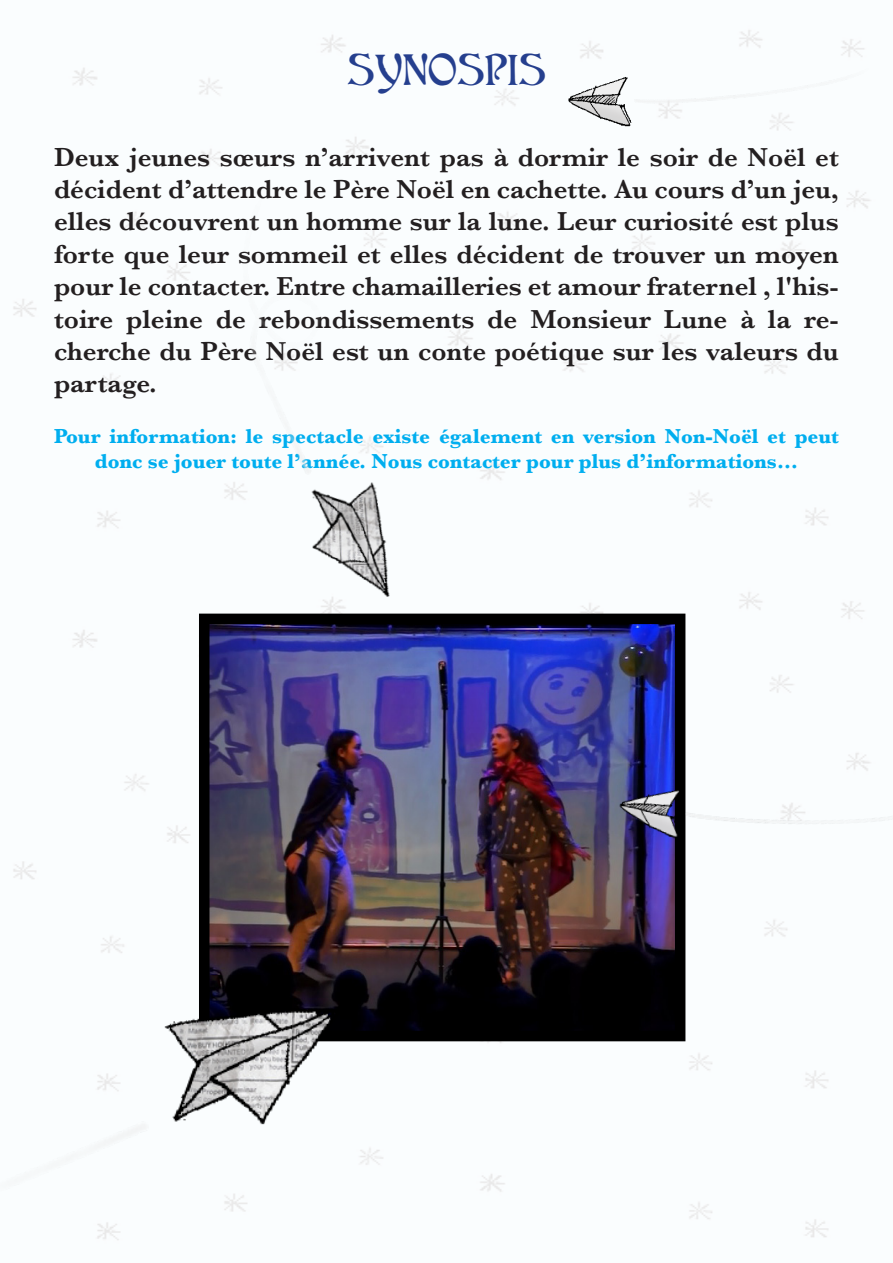
<style>
.page{position:relative;width:893px;height:1263px;background:#fff}
.page>*{position:absolute;margin:0;border:0;box-sizing:border-box;transform-origin:0 0}
.t1{font:42px "CAT Childs";color:#253f8e}
.t2{font:600 27px/32.4px "Baskerville";color:#231f20;text-align:justify}
.t3{font:700 21px/25.2px "Baskerville";color:#00aeef;text-align:center}
</style>
<div class="page">
<div style="left:0;top:562px;width:893px;height:563px;background:#fafdfe"></div>
<img style="left:379px;top:1150px;width:450px;height:88px">
<img style="left:568px;top:47px;width:297px;height:84px">
<img style="left:210px;top:625px;width:464px;height:405px">
<div style="left:199px;top:614px;width:486px;height:427px;border:10px solid #000"></div>
<img style="left:587px;top:749px;width:293px;height:135px">
<img style="left:66px;top:923px;width:313px;height:317px">
<img style="left:13px;top:148px;width:460px;height:523px">
<p class="t1" style="left:347px;top:44px;width:200px">SYNOSPIS</p>
<p class="t2" style="left:54px;top:140px;width:786px">Deux jeunes sœurs n’arrivent pas à dormir le soir de Noël et décident d’attendre le Père Noël en cachette. Au cours d’un jeu, elles découvrent un homme sur la lune. Leur curiosité est plus forte que leur sommeil et elles décident de trouver un moyen pour le contacter. Entre chamailleries et amour fraternel , l'his&shy;toire pleine de rebondissements de Monsieur Lune à la re&shy;cherche du Père Noël est un conte poétique sur les valeurs du partage.</p>
<p class="t3" style="left:54px;top:424px;width:786px">Pour information: le spectacle existe également en version Non-Noël et peut donc se jouer toute l’année. Nous contacter pour plus d’informations…</p>
</div>
